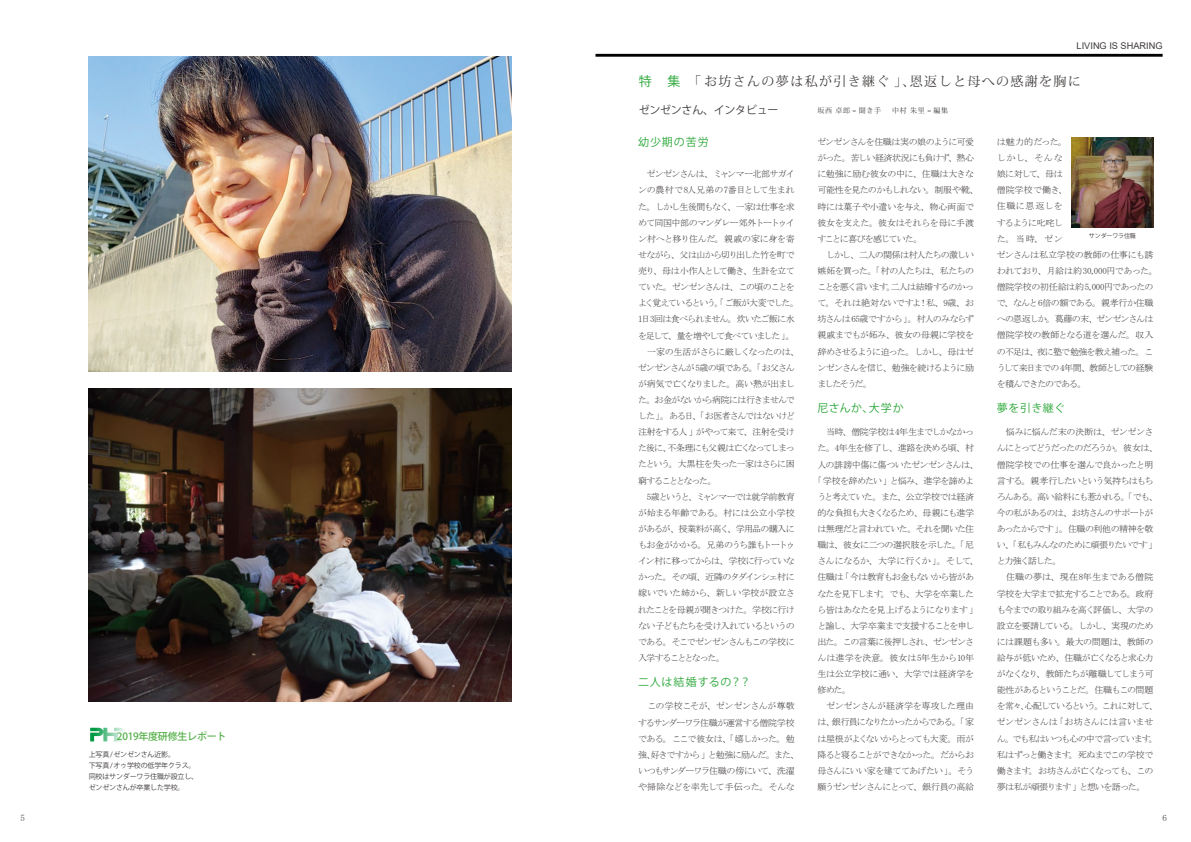
<style>
.page{position:relative;width:1191px;height:842px;background:#fff}
.page>*{position:absolute;margin:0;border:0;box-sizing:border-box;transform-origin:0 0}
.t1{font:13px "Koz Min Pro";letter-spacing:.105em;color:#3e3a39}
.t2{font:11px "Koz Go Pro";letter-spacing:.075em;color:#2aa738}
.t3{font:11px "Koz Go Pro";letter-spacing:-.025em;color:#3e3a39}
.t4{font:500 10px "Koz Go Pro";letter-spacing:-.025em;color:#53af47}
.t5{font:9.2px "Arial";color:#3e3a39}
.t6{font:9px/16.1px "MS Mincho";letter-spacing:-.075em;color:#3e3a39}
.t7{font:9px/16.1px "MS Mincho";letter-spacing:-.055em;color:#3e3a39}
.t8{font:9px "MS Mincho";letter-spacing:-.1em;color:#3e3a39}
.t9{font:9px "MS Mincho";letter-spacing:-.105em;color:#3e3a39}
.t10{font:9px "MS Mincho";letter-spacing:-.095em;color:#3e3a39}
.t11{font:9px "MS Mincho";letter-spacing:-.005em;color:#3e3a39}
.t12{font:9px "MS Mincho";letter-spacing:-.04em;color:#3e3a39}
.t13{font:9px "MS Mincho";letter-spacing:-.035em;color:#3e3a39}
.t14{font:7px/11px "Koz Go Pro";letter-spacing:-.025em;color:#3e3a39}
.t15{font:7px "Koz Min Pro";letter-spacing:.1em;color:#3e3a39}
.t16{font:6px "Koz Go Pro";letter-spacing:-.025em;color:#3e3a39}
.s1{font-family:"Koz Go Pro";color:#2aa738}
</style>
<div class="page">
<img style="left:89px;top:57px;width:423px;height:315px">
<img style="left:89px;top:388px;width:423px;height:313px">
<img style="left:1071px;top:138px;width:82px;height:90px">
<svg style="left:90px;top:728px;width:34px;height:13px"></svg>
<hr style="left:595px;top:54px;width:567px;height:3px;background:#000">
<p class="t5" style="left:1076px;top:39px;width:88px">LIVING IS SHARING</p>
<p class="t4" style="left:117px;top:729px;width:111px">2019年度研修生レポート</p>
<p class="t14" style="left:89px;top:749px;width:111px">上写真/ゼンゼンさん近影。<br>下写真/オゥ学校の低学年クラス。同校はサンダーワラ住職が設立し、ゼンゼンさんが卒業した学校。</p>
<h1 class="t1" style="left:639px;top:72px;width:444px"><span class="s1">特　集</span> 「お坊さんの夢は私が引き継ぐ」、恩返しと母への感謝を胸に</h1>
<p class="t3" style="left:639px;top:103px;width:141px">ゼンゼンさん、インタビュー</p>
<p class="t15" style="left:817px;top:106px;width:132px">坂西 卓郎 = 聞き手 　中村 朱里 = 編集</p>
<p class="t2" style="left:638px;top:135px;width:72px">幼少期の苦労</p>
<p class="t6" style="left:638px;top:166px;width:163px">　ゼンゼンさんは、ミャンマー北部サガインの農村で8人兄弟の7番目として生まれた。しかし生後間もなく、一家は仕事を求めて同国中部のマンダレー郊外トートゥイン村へと移り住んだ。親戚の家に身を寄せながら、父は山から切り出した竹を町で売り、母は小作人として働き、生計を立てていた。ゼンゼンさんは、この頃のことをよく覚えているという。「ご飯が大変でした。<br>1日3回は食べられません。炊いたご飯に水を足して、量を増やして食べていました」。　一家の生活がさらに厳しくなったのは、ゼンゼンさんが 5歳の頃である。「お父さんが病気で亡くなりました。高い熱が出ました。お金がないから病院には行きませんでした」。ある日、「お医者さんではないけど注射をする人」がやって来て、注射を受けた後に、不条理にも父親は亡くなってしまったという。大黒柱を失った一家はさらに困窮することとなった。<br>　5歳というと、ミャンマーでは就学前教育が始まる年齢である。村には公立小学校があるが、授業料が高く、学用品の購入にもお金がかかる。兄弟のうち誰もトートゥイン村に移ってからは、学校に行っていなかった。その頃、近隣のタダインシェ村に嫁いでいた姉から、新しい学校が設立されたことを母親が聞きつけた。学校に行けない子どもたちを受け入れているというのである。そこでゼンゼンさんもこの学校に入学することとなった。</p>
<p class="t2" style="left:638px;top:675px;width:114px">二人は結婚するの？？</p>
<p class="t6" style="left:638px;top:698px;width:163px">　この学校こそが、ゼンゼンさんが尊敬するサンダーワラ住職が運営する僧院学校である。ここで彼女は、「嬉しかった。勉強、好きですから」と勉強に励んだ。また、いつもサンダーワラ住職の傍にいて、洗濯や掃除などを率先して手伝った。そんな</p>
<p class="t6" style="left:817px;top:134px;width:163px">ゼンゼンさんを住職は実の娘のように可愛がった。苦しい経済状況にも負けず、熱心に勉強に励む彼女の中に、住職は大きな可能性を見たのかもしれない。制服や靴、時には菓子や小遣いを与え、物心両面で彼女を支えた。彼女はそれらを母に手渡すことに喜びを感じていた。<br>　しかし、二人の関係は村人たちの激しい嫉妬を買った。「村の人たちは、私たちのことを悪く言います。二人は結婚するのかって。それは絶対ないですよ！私、9歳、お坊さんは65歳ですから」。村人のみならず親戚までもが妬み、彼女の母親に学校を辞めさせるように迫った。しかし、母はゼンゼンさんを信じ、勉強を続けるように励ましたそうだ。</p>
<p class="t2" style="left:817px;top:401px;width:88px">尼さんか、大学か</p>
<p class="t6" style="left:817px;top:424px;width:158px">　当時、僧院学校は4年生までしかなかっ</p>
<p class="t6" style="left:817px;top:440px;width:158px">た。4年生を修了し、進路を決める頃、村</p>
<p class="t7" style="left:817px;top:456px;width:163px">人の誹謗中傷に傷ついたゼンゼンさんは、</p>
<p class="t6" style="left:813px;top:472px;width:163px">「学校を辞めたい」と悩み、進学を諦めよ</p>
<p class="t6" style="left:817px;top:488px;width:158px">うと考えていた。また、公立学校では経済</p>
<p class="t6" style="left:817px;top:505px;width:158px">的な負担も大きくなるため、母親にも進学</p>
<p class="t6" style="left:817px;top:521px;width:158px">は無理だと言われていた。それを聞いた住</p>
<p class="t7" style="left:817px;top:537px;width:158px">職は、彼女に二つの選択肢を示した。「尼</p>
<p class="t7" style="left:817px;top:553px;width:163px">さんになるか、大学に行くか」。そして、</p>
<p class="t10" style="left:817px;top:573px;width:158px">住職は「今は教育もお金もないから皆があ</p>
<p class="t8" style="left:817px;top:589px;width:158px">なたを見下します。でも、大学を卒業した</p>
<p class="t6" style="left:817px;top:601px;width:163px">ら皆はあなたを見上げるようになります」</p>
<p class="t8" style="left:817px;top:621px;width:158px">と諭し、大学卒業まで支援することを申し</p>
<p class="t9" style="left:817px;top:637px;width:158px">出た。この言葉に後押しされ、ゼンゼンさ</p>
<p class="t11" style="left:817px;top:653px;width:158px">んは進学を決意。彼女は5年生から10年</p>
<p class="t12" style="left:817px;top:669px;width:158px">生は公立学校に通い、大学では経済学を</p>
<p class="t6" style="left:817px;top:682px;width:35px">修めた。</p>
<p class="t13" style="left:817px;top:702px;width:158px">　ゼンゼンさんが経済学を専攻した理由</p>
<p class="t9" style="left:817px;top:718px;width:158px">は、銀行員になりたかったからである。「家</p>
<p class="t6" style="left:817px;top:730px;width:158px">は屋根がよくないからとっても大変。雨が</p>
<p class="t6" style="left:817px;top:746px;width:158px">降ると寝ることができなかった。だからお</p>
<p class="t6" style="left:817px;top:762px;width:158px">母さんにいい家を建ててあげたい」。そう</p>
<p class="t8" style="left:817px;top:782px;width:158px">願うゼンゼンさんにとって、銀行員の高給</p>
<p class="t7" style="left:996px;top:134px;width:163px">は魅力的だった。<br>しかし、そんな<br>娘に対して、母は<br>僧院学校で働き、<br>住職に恩返しを<br>するように叱咤し<br>た。当時、ゼン<br>ゼンさんは私立学校の教師の仕事にも誘われており、月給は約30,000円であった。僧院学校の初任給は約5,000円であったので、なんと6倍の額である。親孝行か住職への恩返しか。葛藤の末、ゼンゼンさんは僧院学校の教師となる道を選んだ。収入の不足は、夜に塾で勉強を教え補った。こうして来日までの4年間、教師としての経験を積んできたのである。</p>
<p class="t2" style="left:996px;top:401px;width:70px">夢を引き継ぐ</p>
<p class="t6" style="left:996px;top:424px;width:163px">　悩みに悩んだ末の決断は、ゼンゼンさんにとってどうだったのだろうか。彼女は、僧院学校での仕事を選んで良かったと明言する。親孝行したいという気持ちはもちろんある。高い給料にも惹かれる。「でも、今の私があるのは、お坊さんのサポートがあったからです」。住職の利他の精神を敬い、「私もみんなのために頑張りたいです」と力強く話した。<br>　住職の夢は、現在8年生まである僧院学校を大学まで拡充することである。政府も今までの取り組みを高く評価し、大学の設立を要請している。しかし、実現のためには課題も多い。最大の問題は、教師の給与が低いため、住職が亡くなると求心力がなくなり、教師たちが離職してしまう可能性があるということだ。住職もこの問題を常々、心配しているという。これに対して、ゼンゼンさんは「お坊さんには言いません。でも私はいつも心の中で言っています。私はずっと働きます。死ぬまでこの学校で働きます。お坊さんが亡くなっても、この夢は私が頑張ります」と想いを語った。</p>
<p class="t16" style="left:1089px;top:232px;width:48px">サンダーワラ住職</p>
<p class="t6" style="left:20px;top:810px;width:6px">5</p>
<p class="t6" style="left:1162px;top:810px;width:6px">6</p>
</div>
